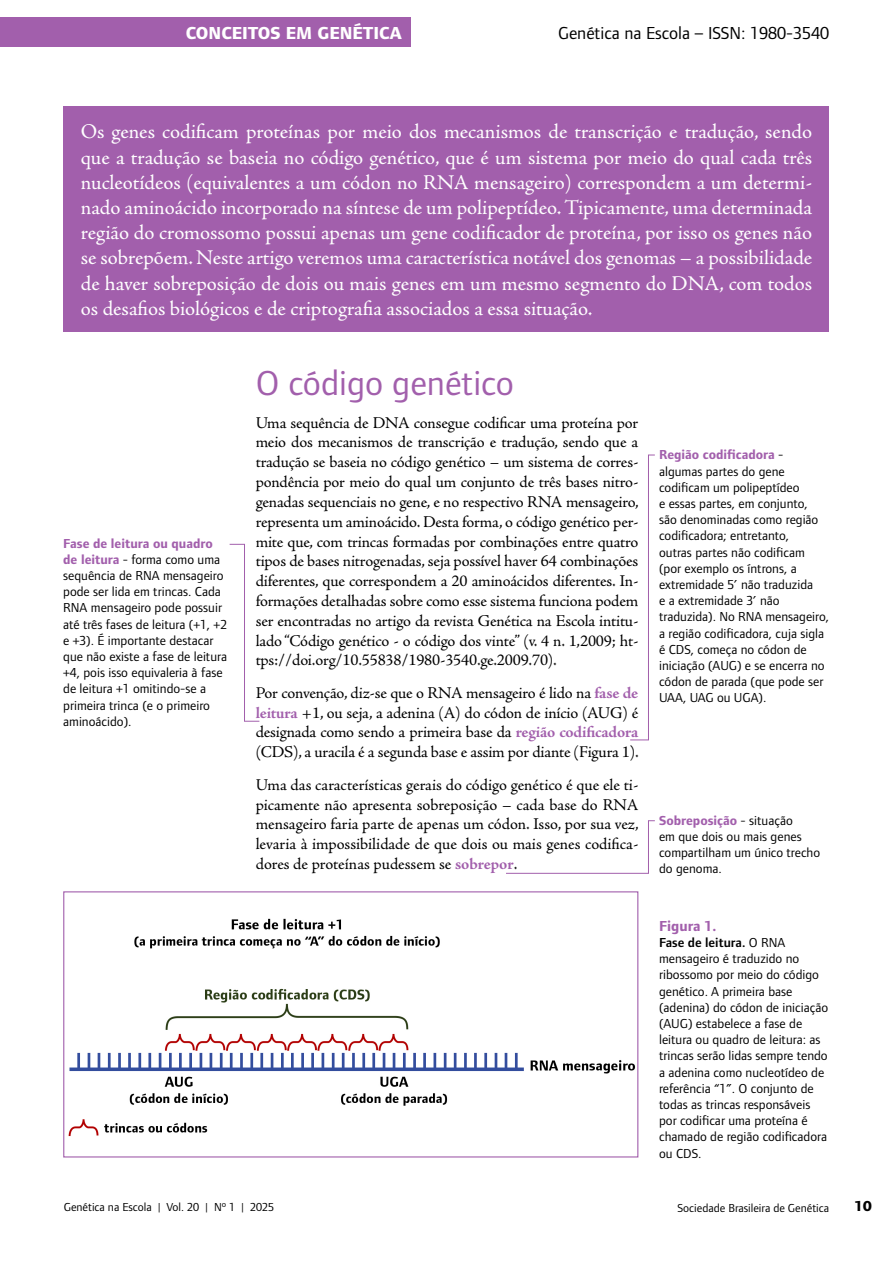
<style>
.page{position:relative;width:893px;height:1263px;background:#fff}
.page>*{position:absolute;margin:0;border:0;box-sizing:border-box;transform-origin:0 0}
.t1{font:36px "Foundry Form Sans";color:#a25fac}
.t2{font:21px/25.2px "Adobe Jenson Pro";letter-spacing:-.005em;color:#fff;text-align:justify}
.t3{font:18px "Foundry Form Sans";color:#000}
.t4{font:800 18px "Foundry Form Sans";color:#fff}
.t5{font:16.5px/19.8px "Adobe Jenson Pro";letter-spacing:-.01em;color:#000;text-align:justify}
.t6{font:700 15px "Foundry Form Sans";color:#a25fac}
.t7{font:800 15px "Foundry Form Sans";color:#000}
.t8{font:13.5px/16.2px "Foundry Form Sans";color:#000}
.t9{font:12px "Foundry Form Sans";color:#000}
.s1{font-weight:700;color:#a25fac}
.s2{font-weight:600}
</style>
<div class="page">
<div style="left:64px;top:106px;width:765px;height:226px;background:#a25fac"></div>
<img style="left:68px;top:918px;width:567px;height:219px">
<div style="left:63px;top:891px;width:575px;height:266px;border:1px solid #a25fac"></div>
<svg style="left:506px;top:820px;width:149px;height:54px"></svg>
<svg style="left:630px;top:454px;width:25px;height:287px"></svg>
<svg style="left:229px;top:544px;width:31px;height:178px"></svg>
<div style="left:0;top:17px;width:411px;height:30px;background:#a25fac"></div>
<p class="t4" style="left:186px;top:23px;width:218px">CONCEITOS EM GENÉTICA</p>
<p class="t3" style="left:558px;top:23px;width:273px">Genética na Escola – ISSN: 1980-3540</p>
<p class="t2" style="left:81px;top:120px;width:733px">Os genes codificam proteínas por meio dos mecanismos de transcrição e tradução, sendo que a tradução se baseia no código genético, que é um sistema por meio do qual cada três nucleotídeos (equivalentes a um códon no RNA mensageiro) correspondem a um determi&shy;nado aminoácido incorporado na síntese de um polipeptídeo. Tipicamente, uma determinada região do cromossomo possui apenas um gene codificador de proteína, por isso os genes não se sobrepõem. Neste artigo veremos uma característica notável dos genomas – a possibilidade de haver sobreposição de dois ou mais genes em um mesmo segmento do DNA, com todos os desafios biológicos e de criptografia associados a essa situação.</p>
<p class="t8" style="left:63px;top:535px;width:165px"><span class="s1">Fase de leitura ou quadro de leitura</span> - forma como uma sequência de RNA mensageiro pode ser lida em trincas. Cada<br>RNA mensageiro pode possuir até três fases de leitura (+1, +2 e +3). É importante destacar que não existe a fase de leitura +4, pois isso equivaleria à fase de leitura +1 omitindo-se a primeira trinca (e o primeiro aminoácido).</p>
<p class="t1" style="left:256px;top:363px;width:260px">O código genético</p>
<p class="t5" style="left:256px;top:413px;width:385px">Uma sequência de DNA consegue codificar uma proteína por meio dos mecanismos de transcrição e tradução, sendo que a tradução se baseia no código genético – um sistema de corres&shy;pondência por meio do qual um conjunto de três bases nitro&shy;genadas sequenciais no gene, e no respectivo RNA mensageiro, representa um aminoácido. Desta forma, o código genético per&shy;mite que, com trincas formadas por combinações entre quatro tipos de bases nitrogenadas, seja possível haver 64 combinações diferentes, que correspondem a 20 aminoácidos diferentes. In&shy;formações detalhadas sobre como esse sistema funciona podem ser encontradas no artigo da revista Genética na Escola intitu&shy;lado “Código genético - o código dos vinte” (v. 4 n. 1,2009; ht&shy;tps://doi.org/10.55838/1980-3540.ge.2009.70).</p>
<p class="t5" style="left:256px;top:683px;width:385px">Por convenção, diz-se que o RNA mensageiro é lido na <span class="s1">fase de leitura</span> +1, ou seja, a adenina (A) do códon de início (AUG) é designada como sendo a primeira base da <span class="s1">região codificadora </span>(CDS), a uracila é a segunda base e assim por diante (Figura 1).</p>
<p class="t5" style="left:256px;top:775px;width:385px">Uma das características gerais do código genético é que ele ti&shy;picamente não apresenta sobreposição – cada base do RNA mensageiro faria parte de apenas um códon. Isso, por sua vez, levaria à impossibilidade de que dois ou mais genes codifica&shy;dores de proteínas pudessem se <span class="s1">sobrepor</span>.</p>
<p class="t8" style="left:659px;top:447px;width:172px"><span class="s1">Região codificadora</span> - algumas partes do gene codificam um polipeptídeo<br>e essas partes, em conjunto,<br>são denominadas como região codificadora; entretanto,<br>outras partes não codificam (por exemplo os íntrons, a extremidade 5’ não traduzida<br>e a extremidade 3’ não traduzida). No RNA mensageiro, a região codificadora, cuja sigla é CDS, começa no códon de iniciação (AUG) e se encerra no códon de parada (que pode ser<br>UAA, UAG ou UGA).</p>
<p class="t8" style="left:659px;top:812px;width:163px"><span class="s1">Sobreposição</span> - situação<br>em que dois ou mais genes compartilham um único trecho do genoma.</p>
<p class="t6" style="left:659px;top:917px;width:59px">Figura 1.</p>
<p class="t8" style="left:659px;top:934px;width:171px"><span class="s2">Fase de leitura.</span> O RNA mensageiro é traduzido no ribossomo por meio do código genético. A primeira base (adenina) do códon de iniciação (AUG) estabelece a fase de leitura ou quadro de leitura: as trincas serão lidas sempre tendo a adenina como nucleotídeo de referência “1”. O conjunto de todas as trincas responsáveis por codificar uma proteína é chamado de região codificadora ou CDS.</p>
<p class="t9" style="left:64px;top:1200px;width:212px">Genética na Escola | Vol. 20 | Nº 1 | 2025</p>
<p class="t9" style="left:677px;top:1202px;width:153px">Sociedade Brasileira de Genética</p>
<p class="t7" style="left:855px;top:1198px;width:19px">10</p>
</div>
